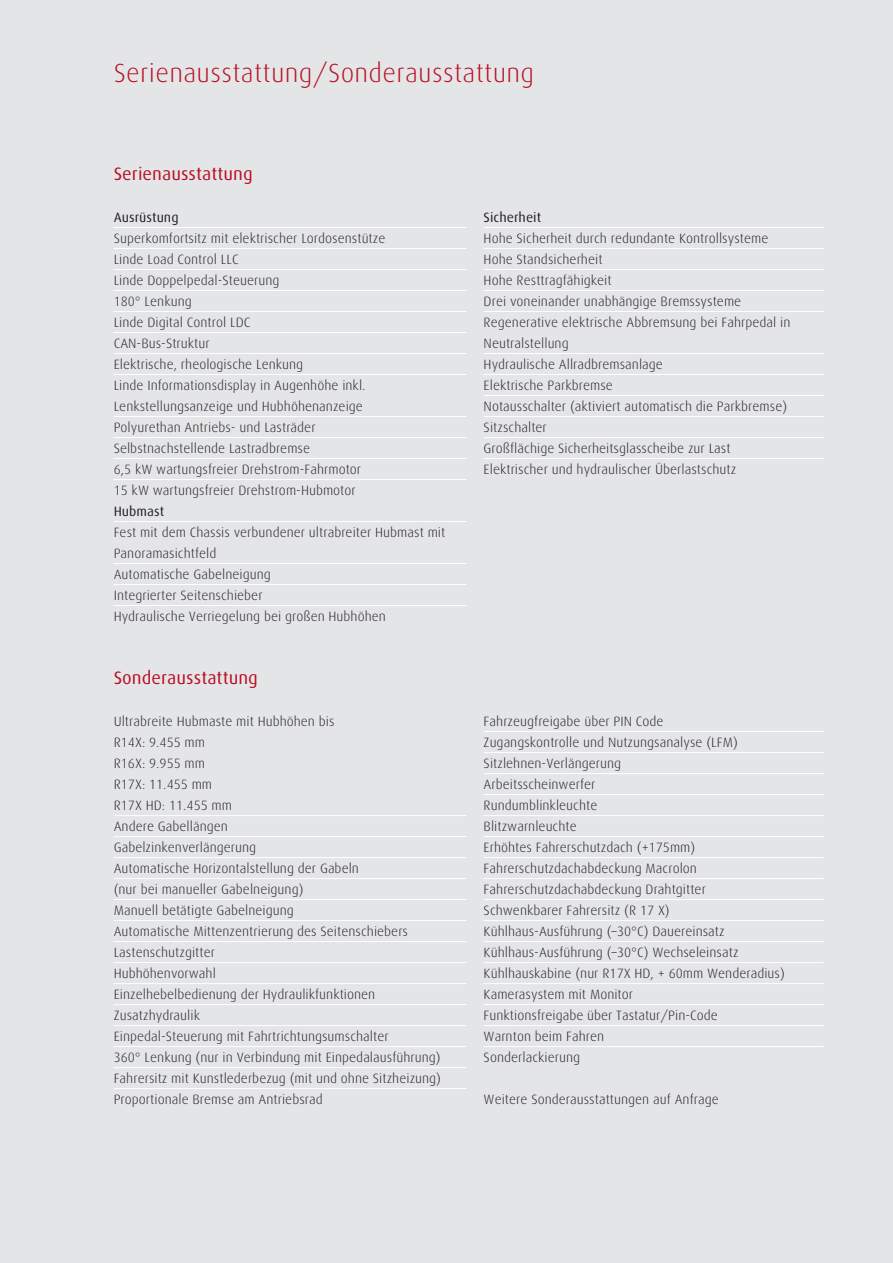
<style>
.page{position:relative;width:893px;height:1263px;background:#e4e5e7}
.page>*{position:absolute;margin:0;border:0;box-sizing:border-box;transform-origin:0 0}
.EquipmentTitle{font:300 26.25px "Linde Dax OT";letter-spacing:.01em;color:#ba0f25}
.EquipmentSubTitle{font:18px "Linde Dax OT";color:#ba0f25}
.EquipmentText{font:300 13.5px/21px "Linde Dax OT";color:#231f20}
.EquipmentTextNoLine{font:300 13.5px "Linde Dax OT";color:#231f20}
.EquipmentText-2{font:13.5px "Linde Dax OT";color:#231f20}
.s1{font-weight:400}
</style>
<div class="page">
<hr style="left:114px;top:227px;width:353px;height:1px;background:#fff">
<hr style="left:114px;top:248px;width:353px;height:1px;background:#fff">
<hr style="left:114px;top:269px;width:353px;height:1px;background:#fff">
<hr style="left:114px;top:290px;width:353px;height:1px;background:#fff">
<hr style="left:114px;top:311px;width:353px;height:1px;background:#fff">
<hr style="left:114px;top:332px;width:353px;height:1px;background:#fff">
<hr style="left:114px;top:353px;width:353px;height:1px;background:#fff">
<hr style="left:114px;top:374px;width:353px;height:1px;background:#fff">
<hr style="left:114px;top:416px;width:353px;height:1px;background:#fff">
<hr style="left:114px;top:437px;width:353px;height:1px;background:#fff">
<hr style="left:114px;top:458px;width:353px;height:1px;background:#fff">
<hr style="left:114px;top:479px;width:353px;height:1px;background:#fff">
<hr style="left:114px;top:521px;width:353px;height:1px;background:#fff">
<hr style="left:114px;top:563px;width:353px;height:1px;background:#fff">
<hr style="left:114px;top:584px;width:353px;height:1px;background:#fff">
<hr style="left:114px;top:605px;width:353px;height:1px;background:#fff">
<hr style="left:114px;top:815px;width:353px;height:1px;background:#fff">
<hr style="left:114px;top:836px;width:353px;height:1px;background:#fff">
<hr style="left:114px;top:857px;width:353px;height:1px;background:#fff">
<hr style="left:114px;top:878px;width:353px;height:1px;background:#fff">
<hr style="left:114px;top:899px;width:353px;height:1px;background:#fff">
<hr style="left:114px;top:920px;width:353px;height:1px;background:#fff">
<hr style="left:114px;top:941px;width:353px;height:1px;background:#fff">
<hr style="left:114px;top:962px;width:353px;height:1px;background:#fff">
<hr style="left:114px;top:983px;width:353px;height:1px;background:#fff">
<hr style="left:114px;top:1004px;width:353px;height:1px;background:#fff">
<hr style="left:114px;top:1025px;width:353px;height:1px;background:#fff">
<hr style="left:114px;top:1046px;width:353px;height:1px;background:#fff">
<hr style="left:114px;top:1067px;width:353px;height:1px;background:#fff">
<hr style="left:114px;top:1088px;width:353px;height:1px;background:#fff">
<hr style="left:484px;top:227px;width:340px;height:1px;background:#fff">
<hr style="left:484px;top:248px;width:340px;height:1px;background:#fff">
<hr style="left:484px;top:269px;width:340px;height:1px;background:#fff">
<hr style="left:484px;top:290px;width:340px;height:1px;background:#fff">
<hr style="left:484px;top:311px;width:340px;height:1px;background:#fff">
<hr style="left:484px;top:353px;width:340px;height:1px;background:#fff">
<hr style="left:484px;top:374px;width:340px;height:1px;background:#fff">
<hr style="left:484px;top:395px;width:340px;height:1px;background:#fff">
<hr style="left:484px;top:416px;width:340px;height:1px;background:#fff">
<hr style="left:484px;top:437px;width:340px;height:1px;background:#fff">
<hr style="left:484px;top:458px;width:340px;height:1px;background:#fff">
<hr style="left:484px;top:731px;width:340px;height:1px;background:#fff">
<hr style="left:484px;top:752px;width:340px;height:1px;background:#fff">
<hr style="left:484px;top:773px;width:340px;height:1px;background:#fff">
<hr style="left:484px;top:794px;width:340px;height:1px;background:#fff">
<hr style="left:484px;top:815px;width:340px;height:1px;background:#fff">
<hr style="left:484px;top:836px;width:340px;height:1px;background:#fff">
<hr style="left:484px;top:857px;width:340px;height:1px;background:#fff">
<hr style="left:484px;top:878px;width:340px;height:1px;background:#fff">
<hr style="left:484px;top:899px;width:340px;height:1px;background:#fff">
<hr style="left:484px;top:920px;width:340px;height:1px;background:#fff">
<hr style="left:484px;top:941px;width:340px;height:1px;background:#fff">
<hr style="left:484px;top:962px;width:340px;height:1px;background:#fff">
<hr style="left:484px;top:983px;width:340px;height:1px;background:#fff">
<hr style="left:484px;top:1004px;width:340px;height:1px;background:#fff">
<hr style="left:484px;top:1025px;width:340px;height:1px;background:#fff">
<hr style="left:484px;top:1046px;width:340px;height:1px;background:#fff">
<p class="EquipmentTitle" style="left:114px;top:56px;width:422px">Serienausstattung/Sonderausstattung</p>
<p class="EquipmentSubTitle" style="left:114px;top:162px;width:141px">Serienausstattung</p>
<p class="EquipmentText-2" style="left:114px;top:209px;width:66px">Ausrüstung</p>
<p class="EquipmentText" style="left:114px;top:227px;width:273px">Superkomfortsitz mit elektrischer Lordosenstütze</p>
<p class="EquipmentText" style="left:114px;top:248px;width:127px">Linde Load Control LLC</p>
<p class="EquipmentText" style="left:114px;top:269px;width:167px">Linde Doppelpedal-Steuerung</p>
<p class="EquipmentText" style="left:114px;top:290px;width:80px">180° Lenkung</p>
<p class="EquipmentText" style="left:114px;top:311px;width:138px">Linde Digital Control LDC</p>
<p class="EquipmentText" style="left:114px;top:332px;width:98px">CAN-Bus-Struktur</p>
<p class="EquipmentText" style="left:114px;top:353px;width:191px">Elektrische, rheologische Lenkung</p>
<p class="EquipmentText" style="left:114px;top:374px;width:253px">Linde Informationsdisplay in Augenhöhe inkl.<br>Lenkstellungsanzeige und Hubhöhenanzeige</p>
<p class="EquipmentText" style="left:114px;top:416px;width:203px">Polyurethan Antriebs- und Lasträder</p>
<p class="EquipmentText" style="left:114px;top:437px;width:198px">Selbstnachstellende Lastradbremse</p>
<p class="EquipmentText" style="left:114px;top:458px;width:249px">6,5 kW wartungsfreier Drehstrom-Fahrmotor</p>
<p class="EquipmentText" style="left:114px;top:479px;width:244px">15 kW wartungsfreier Drehstrom-Hubmotor<br><span class="s1">Hubmast</span></p>
<p class="EquipmentText" style="left:114px;top:521px;width:333px">Fest mit dem Chassis verbundener ultrabreiter Hubmast mit<br>Panoramasichtfeld</p>
<p class="EquipmentText" style="left:114px;top:563px;width:159px">Automatische Gabelneigung</p>
<p class="EquipmentText" style="left:114px;top:584px;width:150px">Integrierter Seitenschieber</p>
<p class="EquipmentText" style="left:114px;top:605px;width:274px">Hydraulische Verriegelung bei großen Hubhöhen</p>
<p class="EquipmentSubTitle" style="left:114px;top:666px;width:146px">Sonderausstattung</p>
<p class="EquipmentText" style="left:114px;top:710px;width:222px">Ultrabreite Hubmaste mit Hubhöhen bis<br>R14X: 9.455 mm<br>R16X: 9.955 mm<br>R17X: 11.455 mm<br>R17X HD: 11.455 mm</p>
<p class="EquipmentText" style="left:114px;top:815px;width:116px">Andere Gabellängen</p>
<p class="EquipmentText" style="left:114px;top:836px;width:144px">Gabelzinkenverlängerung</p>
<p class="EquipmentText" style="left:114px;top:857px;width:247px">Automatische Horizontalstellung der Gabeln</p>
<p class="EquipmentText" style="left:114px;top:878px;width:191px">(nur bei manueller Gabelneigung)</p>
<p class="EquipmentText" style="left:114px;top:899px;width:182px">Manuell betätigte Gabelneigung</p>
<p class="EquipmentText" style="left:114px;top:920px;width:296px">Automatische Mittenzentrierung des Seitenschiebers</p>
<p class="EquipmentText" style="left:114px;top:941px;width:103px">Lastenschutzgitter</p>
<p class="EquipmentText" style="left:114px;top:962px;width:104px">Hubhöhenvorwahl</p>
<p class="EquipmentText" style="left:114px;top:983px;width:263px">Einzelhebelbedienung der Hydraulikfunktionen</p>
<p class="EquipmentText" style="left:114px;top:1004px;width:88px">Zusatzhydraulik</p>
<p class="EquipmentText" style="left:114px;top:1025px;width:277px">Einpedal-Steuerung mit Fahrtrichtungsumschalter</p>
<p class="EquipmentText" style="left:114px;top:1046px;width:329px">360° Lenkung (nur in Verbindung mit Einpedalausführung)</p>
<p class="EquipmentText" style="left:114px;top:1067px;width:329px">Fahrersitz mit Kunstlederbezug (mit und ohne Sitzheizung)</p>
<p class="EquipmentTextNoLine" style="left:114px;top:1091px;width:211px">Proportionale Bremse am Antriebsrad</p>
<p class="EquipmentText-2" style="left:484px;top:209px;width:59px">Sicherheit</p>
<p class="EquipmentText" style="left:484px;top:227px;width:286px">Hohe Sicherheit durch redundante Kontrollsysteme</p>
<p class="EquipmentText" style="left:484px;top:248px;width:120px">Hohe Standsicherheit</p>
<p class="EquipmentText" style="left:484px;top:269px;width:130px">Hohe Resttragfähigkeit</p>
<p class="EquipmentText" style="left:484px;top:290px;width:259px">Drei voneinander unabhängige Bremssysteme</p>
<p class="EquipmentText" style="left:484px;top:311px;width:308px">Regenerative elektrische Abbremsung bei Fahrpedal in<br>Neutralstellung</p>
<p class="EquipmentText" style="left:484px;top:353px;width:181px">Hydraulische Allradbremsanlage</p>
<p class="EquipmentText" style="left:484px;top:374px;width:131px">Elektrische Parkbremse</p>
<p class="EquipmentText" style="left:484px;top:395px;width:305px">Notausschalter (aktiviert automatisch die Parkbremse)</p>
<p class="EquipmentText" style="left:484px;top:416px;width:65px">Sitzschalter</p>
<p class="EquipmentText" style="left:484px;top:437px;width:249px">Großflächige Sicherheitsglasscheibe zur Last</p>
<p class="EquipmentTextNoLine" style="left:484px;top:461px;width:254px">Elektrischer und hydraulischer Überlastschutz</p>
<p class="EquipmentText" style="left:484px;top:710px;width:182px">Fahrzeugfreigabe über PIN Code</p>
<p class="EquipmentText" style="left:484px;top:731px;width:256px">Zugangskontrolle und Nutzungsanalyse (LFM)</p>
<p class="EquipmentText" style="left:484px;top:752px;width:139px">Sitzlehnen-Verlängerung</p>
<p class="EquipmentText" style="left:484px;top:773px;width:113px">Arbeitsscheinwerfer</p>
<p class="EquipmentText" style="left:484px;top:794px;width:115px">Rundumblinkleuchte</p>
<p class="EquipmentText" style="left:484px;top:815px;width:95px">Blitzwarnleuchte</p>
<p class="EquipmentText" style="left:484px;top:836px;width:213px">Erhöhtes Fahrerschutzdach (+175mm)</p>
<p class="EquipmentText" style="left:484px;top:857px;width:215px">Fahrerschutzdachabdeckung Macrolon</p>
<p class="EquipmentText" style="left:484px;top:878px;width:224px">Fahrerschutzdachabdeckung Drahtgitter</p>
<p class="EquipmentText" style="left:484px;top:899px;width:188px">Schwenkbarer Fahrersitz (R 17 X)</p>
<p class="EquipmentText" style="left:484px;top:920px;width:243px">Kühlhaus-Ausführung (–30°C) Dauereinsatz</p>
<p class="EquipmentText" style="left:484px;top:941px;width:256px">Kühlhaus-Ausführung (–30°C) Wechseleinsatz</p>
<p class="EquipmentText" style="left:484px;top:962px;width:303px">Kühlhauskabine (nur R17X HD, + 60mm Wenderadius)</p>
<p class="EquipmentText" style="left:484px;top:983px;width:151px">Kamerasystem mit Monitor</p>
<p class="EquipmentText" style="left:484px;top:1004px;width:236px">Funktionsfreigabe über Tastatur/Pin-Code</p>
<p class="EquipmentText" style="left:484px;top:1025px;width:122px">Warnton beim Fahren</p>
<p class="EquipmentTextNoLine" style="left:484px;top:1049px;width:98px">Sonderlackierung</p>
<p class="EquipmentTextNoLine" style="left:484px;top:1091px;width:237px">Weitere Sonderausstattungen auf Anfrage</p>
</div>
